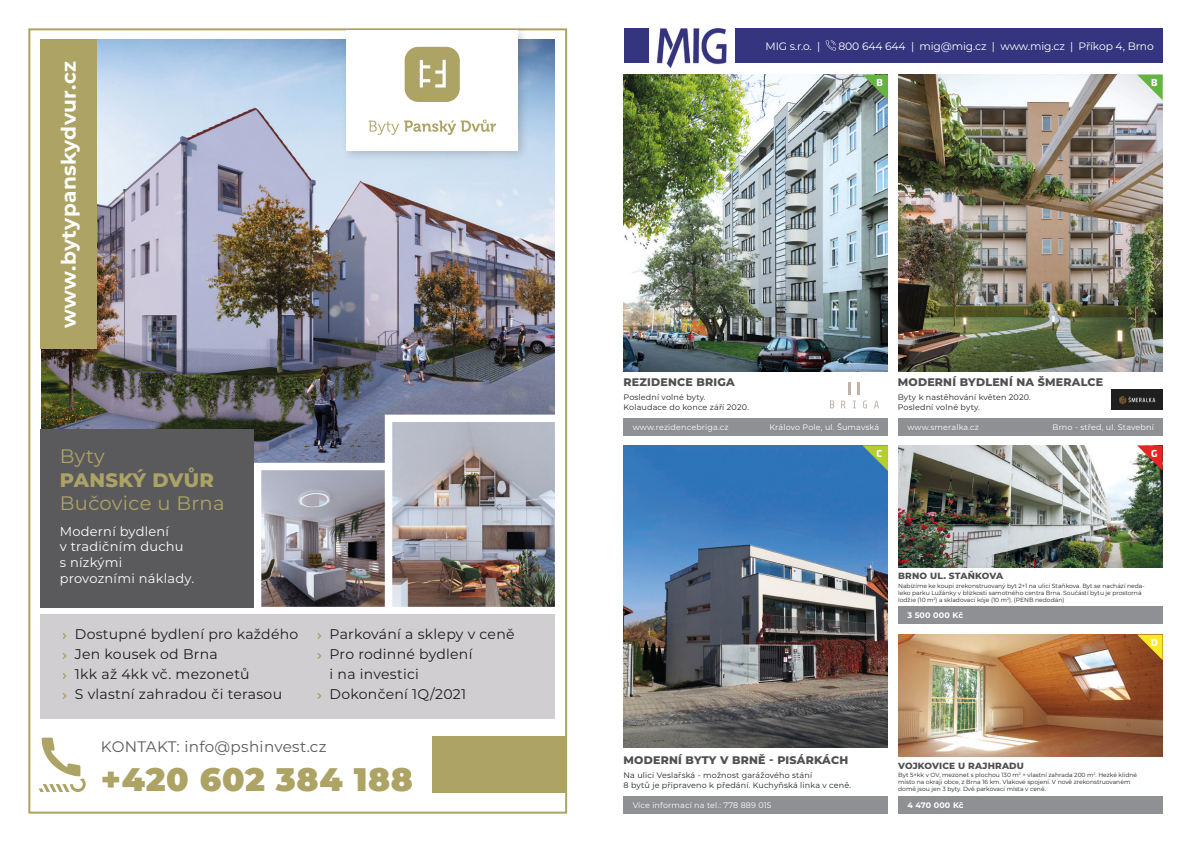
<style>
.page{position:relative;width:1191px;height:842px;background:#fff}
.page>*{position:absolute;margin:0;border:0;box-sizing:border-box;transform-origin:0 0}
.t1{font:900 32.6px "Montserrat";letter-spacing:.02em;color:#ada365}
.t2{font:700 20.1px "Montserrat";letter-spacing:.015em;color:#fff}
.t3{font:19.5px "Montserrat";letter-spacing:.02em;color:#ada365}
.t4{font:800 19.5px "Montserrat";letter-spacing:.02em;color:#ada365}
.t5{font:15.2px "Montserrat";letter-spacing:.02em;color:#5a5a5d}
.t6{font:14px/20px "Montserrat";letter-spacing:.02em;color:#1d1d1b}
.t7{font:13px/15.6px "Montserrat";letter-spacing:.02em;color:#fff}
.t8{font:800 11px "Montserrat";letter-spacing:.02em;color:#505050}
.t9{font:10.7px "Montserrat";letter-spacing:-.01em;color:#fff}
.t10{font:800 9px "Montserrat";letter-spacing:.02em;color:#505050}
.t11{font:900 9px "Univia Pro";color:#fff}
.t12{font:8px/9.6px "Montserrat";letter-spacing:.02em;color:#1e1f1f}
.t13{font:8px "Montserrat";letter-spacing:.02em;color:#fff}
.t14{font:700 8px "Montserrat";letter-spacing:.02em;color:#fff}
.t15{font:6px/7px "Montserrat";color:#1e1f1f}
</style>
<div class="page">
<div style="left:624px;top:28px;width:538px;height:35px;background:#34357e"></div>
<img style="left:649px;top:28px;width:85px;height:41px">
<svg style="left:825px;top:40px;width:11px;height:11px"></svg>
<img style="left:623px;top:75px;width:265px;height:296px">
<div style="left:623px;top:418px;width:265px;height:18px;background:#8e9093"></div>
<svg style="left:862px;top:75px;width:26px;height:25px"></svg>
<img style="left:623px;top:445px;width:265px;height:302px">
<div style="left:623px;top:797px;width:265px;height:17px;background:#8e9093"></div>
<svg style="left:862px;top:445px;width:26px;height:26px"></svg>
<div style="left:898px;top:797px;width:264px;height:17px;background:#8e9093"></div>
<img style="left:898px;top:635px;width:264px;height:121px">
<svg style="left:1137px;top:635px;width:25px;height:25px"></svg>
<div style="left:898px;top:607px;width:264px;height:17px;background:#8e9093"></div>
<img style="left:898px;top:445px;width:264px;height:122px">
<svg style="left:1137px;top:445px;width:25px;height:26px"></svg>
<img style="left:898px;top:75px;width:264px;height:296px">
<div style="left:898px;top:418px;width:264px;height:18px;background:#8e9093"></div>
<svg style="left:1137px;top:75px;width:25px;height:25px"></svg>
<svg style="left:848px;top:382px;width:2px;height:13px"></svg>
<svg style="left:857px;top:382px;width:3px;height:13px"></svg>
<svg style="left:830px;top:401px;width:4px;height:7px"></svg>
<svg style="left:841px;top:401px;width:4px;height:7px"></svg>
<svg style="left:863px;top:401px;width:4px;height:7px"></svg>
<svg style="left:874px;top:401px;width:5px;height:7px"></svg>
<img style="left:1111px;top:390px;width:51px;height:19px">
<div style="left:432px;top:736px;width:135px;height:57px;background:#ada365"></div>
<img style="left:41px;top:40px;width:514px;height:389px">
<img style="left:250px;top:411px;width:316px;height:207px">
<div style="left:40px;top:614px;width:515px;height:105px;background:#d0ced0"></div>
<div style="left:40px;top:40px;width:57px;height:309px;background:#ada365"></div>
<div style="left:40px;top:429px;width:214px;height:179px;background:#5a5a5d"></div>
<svg style="left:63px;top:633px;width:4px;height:6px"></svg>
<svg style="left:63px;top:653px;width:4px;height:6px"></svg>
<svg style="left:63px;top:673px;width:4px;height:6px"></svg>
<svg style="left:63px;top:693px;width:4px;height:6px"></svg>
<svg style="left:317px;top:633px;width:4px;height:6px"></svg>
<svg style="left:317px;top:653px;width:4px;height:6px"></svg>
<svg style="left:317px;top:693px;width:4px;height:6px"></svg>
<svg style="left:39px;top:738px;width:47px;height:54px"></svg>
<div style="left:342px;top:26px;width:186px;height:136px;background:#1d1d1b;opacity:.18"></div>
<div style="left:346px;top:30px;width:172px;height:121px;background:#fff"></div>
<svg style="left:369px;top:119px;width:127px;height:16px"></svg>
<svg style="left:405px;top:47px;width:55px;height:55px"></svg>
<h2 class="t2" style="left:54px;top:328px;width:268px;rotate:-90deg">www.bytypanskydvur.cz</h2>
<h3 class="t3" style="left:60px;top:443px;width:47px">Byty</h3>
<h3 class="t4" style="left:60px;top:465px;width:156px">PANSKÝ DVŮR</h3>
<h3 class="t3" style="left:60px;top:490px;width:166px">Bučovice u Brna</h3>
<h3 class="t7" style="left:60px;top:523px;width:136px">Moderní bydlení<br>v tradičním duchu<br>s nízkými provozními náklady.</h3>
<h3 class="t6" style="left:75px;top:624px;width:225px">Dostupné bydlení pro každého<br>Jen kousek od Brna<br>1kk až 4kk vč. mezonetů<br>S vlastní zahradou či terasou</h3>
<h3 class="t6" style="left:329px;top:624px;width:186px">Parkování a sklepy v ceně<br>Pro rodinné bydlení<br>i na investici<br>Dokončení 1Q/2021</h3>
<h3 class="t5" style="left:101px;top:736px;width:227px">KONTAKT: info@pshinvest.cz</h3>
<h1 class="t1" style="left:101px;top:755px;width:313px">+420 602 384 188</h1>
<h3 class="t9" style="left:765px;top:38px;width:56px">MIG s.r.o. |</h3>
<h3 class="t9" style="left:838px;top:38px;width:317px">800 644 644 | mig@mig.cz | www.mig.cz | Příkop 4, Brno</h3>
<h3 class="t11" style="left:876px;top:75px;width:8px">B</h3>
<h3 class="t11" style="left:1151px;top:75px;width:8px">B</h3>
<h3 class="t8" style="left:623px;top:374px;width:113px">REZIDENCE BRIGA</h3>
<h3 class="t12" style="left:623px;top:392px;width:127px">Poslední volné byty.<br>Kolaudace do konce září 2020.</h3>
<h3 class="t8" style="left:897px;top:374px;width:207px">MODERNÍ BYDLENÍ NA ŠMERALCE</h3>
<h3 class="t12" style="left:897px;top:392px;width:134px">Byty k nastěhování květen 2020.<br>Poslední volné byty.</h3>
<h3 class="t13" style="left:632px;top:422px;width:97px">www.rezidencebriga.cz</h3>
<h3 class="t13" style="left:769px;top:422px;width:111px">Královo Pole, ul. Šumavská</h3>
<h3 class="t13" style="left:907px;top:422px;width:73px">www.smeralka.cz</h3>
<h3 class="t13" style="left:1052px;top:422px;width:103px">Brno - střed, ul. Stavební</h3>
<h3 class="t11" style="left:876px;top:446px;width:7px">C</h3>
<h3 class="t11" style="left:1151px;top:446px;width:8px">G</h3>
<h3 class="t8" style="left:623px;top:752px;width:226px">MODERNÍ BYTY V BRNĚ - PISÁRKÁCH</h3>
<h3 class="t12" style="left:623px;top:770px;width:229px">Na ulici Veslařská - možnost garážového stání<br>8 bytů je připraveno k předání. Kuchyňská linka v ceně.</h3>
<h3 class="t13" style="left:632px;top:800px;width:140px">Více informací na tel.: 778 889 015</h3>
<h3 class="t10" style="left:898px;top:569px;width:106px">BRNO UL. STAŇKOVA</h3>
<p class="t15" style="left:898px;top:582px;width:248px">Nabízíme ke koupi zrekonstruovaný byt 2+1 na ulici Staňkova. Byt se nachází neda&shy;leko parku Lužánky v blízkosti samotného centra Brna. Součástí bytu je prostorná lodžie (10 m<sup>2</sup>) a skladovací kóje (10 m<sup>2</sup>). (PENB nedodán)</p>
<h3 class="t14" style="left:907px;top:609px;width:57px">3 500 000 Kč</h3>
<h3 class="t11" style="left:1151px;top:635px;width:8px">D</h3>
<h3 class="t10" style="left:898px;top:759px;width:127px">VOJKOVICE U RAJHRADU</h3>
<p class="t15" style="left:898px;top:772px;width:240px">Byt 5+kk v OV, mezonet s plochou 130 m<sup>2</sup> + vlastní zahrada 200 m<sup>2</sup>. Hezké klidné místo na okraji obce, z Brna 16 km. Vlakové spojení. V nově zrekonstruovaném domě jsou jen 3 byty. Dvě parkovací místa v ceně.</p>
<h3 class="t14" style="left:907px;top:799px;width:58px">4 470 000 Kč</h3>
</div>
